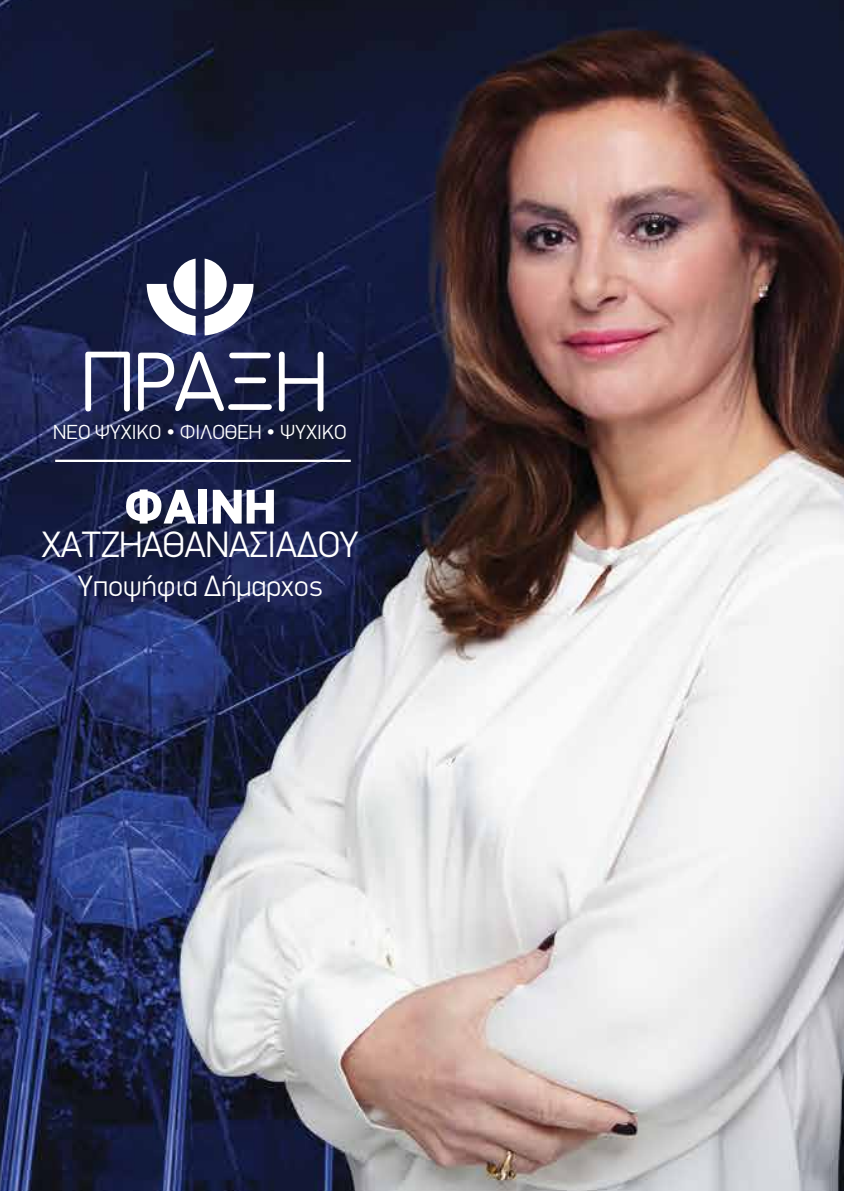
<style>
.page{position:relative;width:844px;height:1191px;background:#fff}
.page>*{position:absolute;margin:0;border:0;box-sizing:border-box;transform-origin:0 0}
.t1{font:80.33px "UB Fashion";color:#fff}
.t2{font:300 36.93px "PF Din Display";letter-spacing:-.02em;color:#fff}
.t3{font:300 29.57px "PF Din Display";color:#fff}
.t4{font:300 20.47px "PF Din Display";color:#fff}
</style>
<div class="page">
<img style="left:0;top:0;width:843px;height:1191px">
<svg style="left:147px;top:259px;width:48px;height:76px"></svg>
<svg style="left:204px;top:259px;width:49px;height:76px"></svg>
<svg style="left:126px;top:489px;width:70px;height:34px"></svg>
<div style="left:199px;top:489px;width:8px;height:34px;background:#fff"></div>
<svg style="left:213px;top:490px;width:61px;height:33px"></svg>
<hr style="left:55px;top:459px;width:295px;height:3px;background:#fff">
<h1 class="t1" style="left:77px;top:340px;width:248px">ΠΡΑΞΗ</h1>
<p class="t4" style="left:53px;top:419px;width:295px">ΝEO ΨΥΧΙΚΟ • ΦΙΛΟΘΕΗ • ΨΥΧΙΚΟ</p>
<h2 class="t2" style="left:41px;top:522px;width:319px">ΧΑΤΖΗΑΘΑΝΑΣΙΑΔΟΥ</h2>
<h3 class="t3" style="left:77px;top:568px;width:247px">Υποψήφια Δήµαρχος</h3>
</div>
